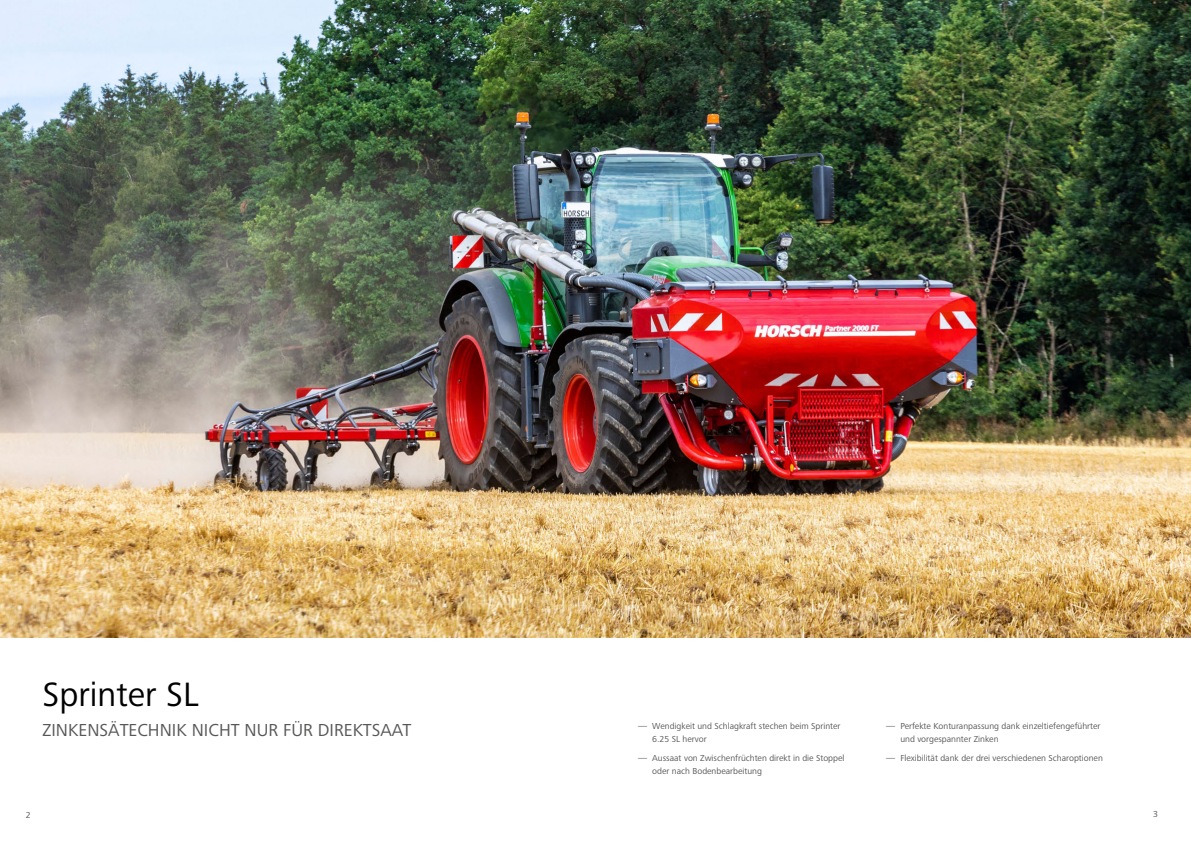
<style>
.page{position:relative;width:1191px;height:842px;background:#fff}
.page>*{position:absolute;margin:0;border:0;box-sizing:border-box;transform-origin:0 0}
.A_HEAD{font:35px "Frutiger Next LTW1 G";color:#000}
.t1{font:18px "Frutiger Next LTW1 G";color:#575756}
.t2{font:9px/13px "Frutiger Next LTW1 G";color:#575756}
</style>
<div class="page">
<img style="left:0;top:0;width:1191px;height:638px">
<p class="A_HEAD" style="left:43px;top:674px;width:158px">Sprinter SL</p>
<p class="t1" style="left:43px;top:720px;width:370px">ZINKENSÄTECHNIK NICHT NUR FÜR DIREKTSAAT</p>
<p class="t2" style="left:652px;top:720px;width:190px;text-indent:-14px">― Wendigkeit und Schlagkraft stechen beim Sprinter<br>6.25 SL hervor</p>
<p class="t2" style="left:652px;top:752px;width:194px;text-indent:-14px">― Aussaat von Zwischenfrüchten direkt in die Stoppel oder nach Bodenbearbeitung</p>
<p class="t2" style="left:900px;top:720px;width:202px;text-indent:-14px">― Perfekte Konturanpassung dank einzeltiefengeführter und vorgespannter Zinken</p>
<p class="t2" style="left:886px;top:752px;width:218px">― Flexibilität dank der drei verschiedenen Scharoptionen</p>
<p class="t2" style="left:26px;top:809px;width:6px">2</p>
<p class="t2" style="left:1153px;top:808px;width:6px">3</p>
</div>
